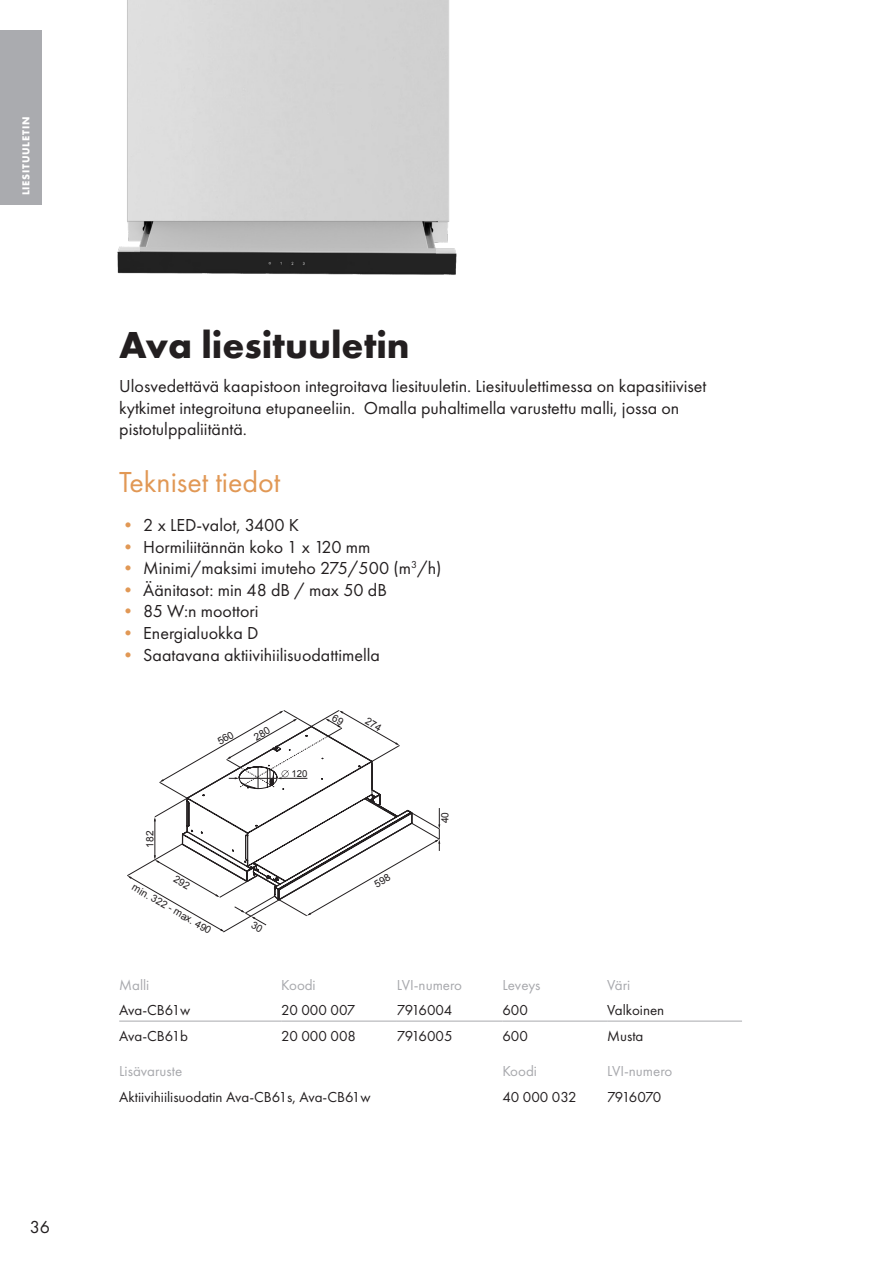
<style>
.page{position:relative;width:893px;height:1263px;background:#fff}
.page>*{position:absolute;margin:0;border:0;box-sizing:border-box;transform-origin:0 0}
.Heading_1{font:700 39px "Futura PT";color:#231f20}
.Heading_2{font:30px "Futura PT";color:#e19855}
.t1{font:18px/21.6px "Futura PT";color:#231f20}
.Taulukkoteksti_10_pt{font:15px "Futura PT";color:#231f20}
.Taulukkoteksti_10_pt-2{font:15px "Futura PT";color:#a8a9ad}
.Taulukkoteksti_10_pt-3{font:15px "Futura PT";letter-spacing:-.04em;color:#231f20}
.Taulukkoteksti_10_pt-4{font:15px "Futura PT";letter-spacing:-.025em;color:#231f20}
.Taulukkoteksti_10_pt-5{font:15px "Futura PT";letter-spacing:-.05em;color:#231f20}
.t2{font:700 10.5px "Futura PT";letter-spacing:.07em;color:#fff}
.t3{font:10.2px "Arial";color:#231f20}
.t4{font:9.6px "Arial";color:#231f20}
.s1{color:#e19855}
</style>
<div class="page">
<hr style="left:119px;top:1021px;width:162px;height:1px;background:#a8a9ad">
<hr style="left:281px;top:1021px;width:116px;height:1px;background:#a8a9ad">
<hr style="left:397px;top:1021px;width:105px;height:1px;background:#a8a9ad">
<hr style="left:502px;top:1021px;width:105px;height:1px;background:#a8a9ad">
<hr style="left:607px;top:1021px;width:135px;height:1px;background:#a8a9ad">
<img style="left:117px;top:0;width:340px;height:275px">
<div style="left:0;top:30px;width:41px;height:174px;background:#aaabaf"></div>
<svg style="left:127px;top:710px;width:313px;height:222px"></svg>
<p class="t2" style="left:19px;top:195px;width:80px;rotate:-90deg">LIESITUULETIN</p>
<p class="t1" style="left:30px;top:1216px;width:22px">36</p>
<p class="Heading_1" style="left:119px;top:320px;width:292px">Ava liesituuletin</p>
<p class="t1" style="left:119px;top:375px;width:589px">Ulosvedettävä kaapistoon integroitava liesituuletin. Liesituulettimessa on kapasitiiviset kytkimet integroituna etupaneeliin. Omalla puhaltimella varustettu malli, jossa on pistotulppaliitäntä.</p>
<p class="Heading_2" style="left:119px;top:464px;width:163px">Tekniset tiedot</p>
<p class="t1" style="left:119px;top:514px;width:181px"><span class="s1">•</span> 2 x LED-valot, 3400 K</p>
<p class="t1" style="left:119px;top:536px;width:253px"><span class="s1">•</span> Hormiliitännän koko 1 x 120 mm</p>
<p class="t1" style="left:119px;top:557px;width:324px"><span class="s1">•</span> Minimi/maksimi imuteho 275/500 (m<sup>3</sup>/h)</p>
<p class="t1" style="left:119px;top:579px;width:269px"><span class="s1">•</span> Äänitasot: min 48 dB / max 50 dB</p>
<p class="t1" style="left:119px;top:600px;width:141px"><span class="s1">•</span> 85 W:n moottori</p>
<p class="t1" style="left:119px;top:622px;width:141px"><span class="s1">•</span> Energialuokka D</p>
<p class="t1" style="left:119px;top:644px;width:262px"><span class="s1">•</span> Saatavana aktiivihiilisuodattimella</p>
<p class="t3" style="left:143px;top:848px;width:18px;rotate:-90deg">281</p>
<p class="t3" style="left:136px;top:880px;width:91px;rotate:30deg">min. 322 - max. 490</p>
<p class="t4" style="left:291px;top:767px;width:18px">120</p>
<p class="t3" style="left:438px;top:823px;width:13px;rotate:-90deg">04</p>
<p class="Taulukkoteksti_10_pt-2" style="left:119px;top:976px;width:32px">Malli</p>
<p class="Taulukkoteksti_10_pt-2" style="left:281px;top:976px;width:36px">Koodi</p>
<p class="Taulukkoteksti_10_pt-2" style="left:397px;top:976px;width:67px">LVI-numero</p>
<p class="Taulukkoteksti_10_pt-2" style="left:502px;top:976px;width:40px">Leveys</p>
<p class="Taulukkoteksti_10_pt-2" style="left:607px;top:976px;width:25px">Väri</p>
<p class="Taulukkoteksti_10_pt" style="left:119px;top:1001px;width:73px">Ava-CB61w</p>
<p class="Taulukkoteksti_10_pt" style="left:281px;top:1001px;width:76px">20 000 007</p>
<p class="Taulukkoteksti_10_pt-3" style="left:397px;top:1001px;width:57px">7916004</p>
<p class="Taulukkoteksti_10_pt" style="left:502px;top:1001px;width:27px">600</p>
<p class="Taulukkoteksti_10_pt" style="left:607px;top:1001px;width:59px">Valkoinen</p>
<p class="Taulukkoteksti_10_pt" style="left:119px;top:1027px;width:70px">Ava-CB61b</p>
<p class="Taulukkoteksti_10_pt" style="left:281px;top:1027px;width:76px">20 000 008</p>
<p class="Taulukkoteksti_10_pt-4" style="left:397px;top:1027px;width:57px">7916005</p>
<p class="Taulukkoteksti_10_pt" style="left:502px;top:1027px;width:27px">600</p>
<p class="Taulukkoteksti_10_pt" style="left:607px;top:1027px;width:38px">Musta</p>
<p class="Taulukkoteksti_10_pt-2" style="left:119px;top:1062px;width:65px">Lisävaruste</p>
<p class="Taulukkoteksti_10_pt-2" style="left:502px;top:1062px;width:36px">Koodi</p>
<p class="Taulukkoteksti_10_pt-2" style="left:607px;top:1062px;width:67px">LVI-numero</p>
<p class="Taulukkoteksti_10_pt" style="left:119px;top:1088px;width:253px">Aktiivihiilisuodatin Ava-CB61s, Ava-CB61w</p>
<p class="Taulukkoteksti_10_pt" style="left:502px;top:1088px;width:76px">40 000 032</p>
<p class="Taulukkoteksti_10_pt-5" style="left:607px;top:1088px;width:56px">7916070</p>
</div>
